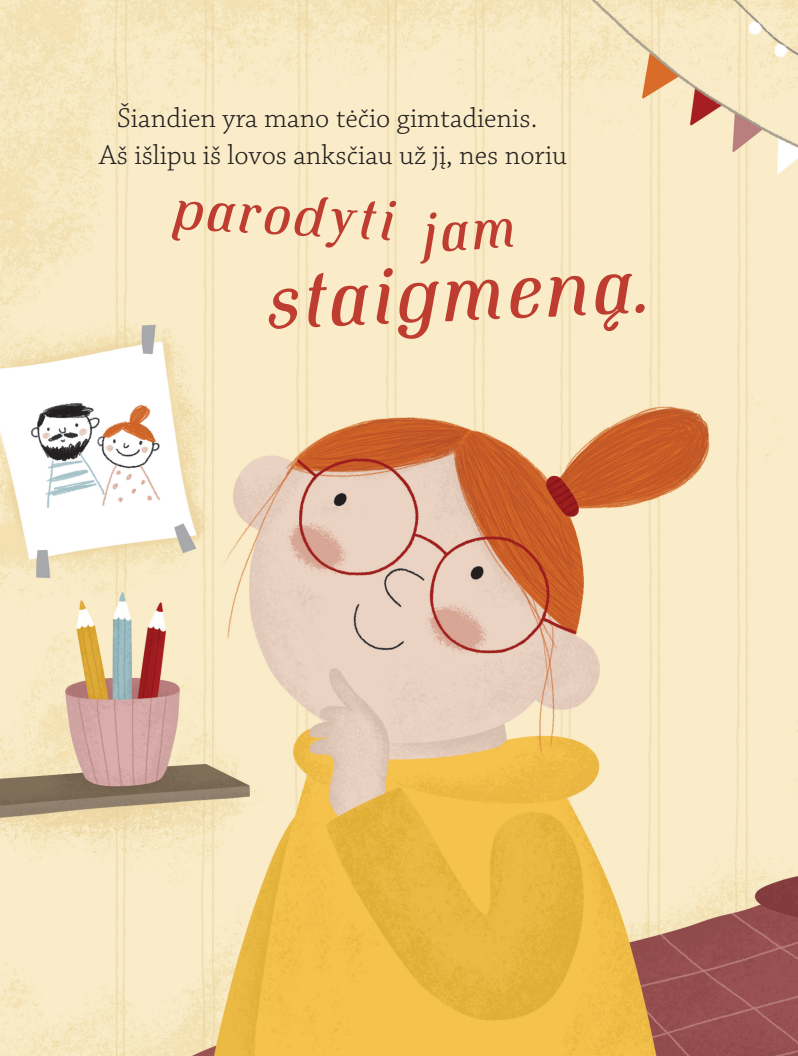
<style>
.page{position:relative;width:798px;height:1056px;background:#fff}
.page>*{position:absolute;margin:0;border:0;box-sizing:border-box;transform-origin:0 0}
.t1{font:73.25px "Mount Italic PERSONALUSEONLY";color:#bf3d30}
.t2{font:52.25px "Mount Italic PERSONALUSEONLY";color:#bf3d30}
.t3{font:300 28.75px/36.2px "Chaparral Pro";color:#231f20;text-align:center}
</style>
<div class="page">
<img style="left:0;top:0;width:797px;height:1056px">
<div style="left:416px;top:212px;width:97px;height:52px;background:#faecc8"></div>
<p class="t3" style="left:99px;top:101px;width:469px">Šiandien yra mano tėčio gimtadienis.<br>Aš išlipu iš lovos anksčiau už jį, nes noriu</p>
<h2 class="t2" style="left:173px;top:179px;width:222px;rotate:3deg">parodyti</h2>
<h1 class="t1" style="left:265px;top:258px;width:382px;rotate:-2deg">staigmeną.</h1>
</div>
